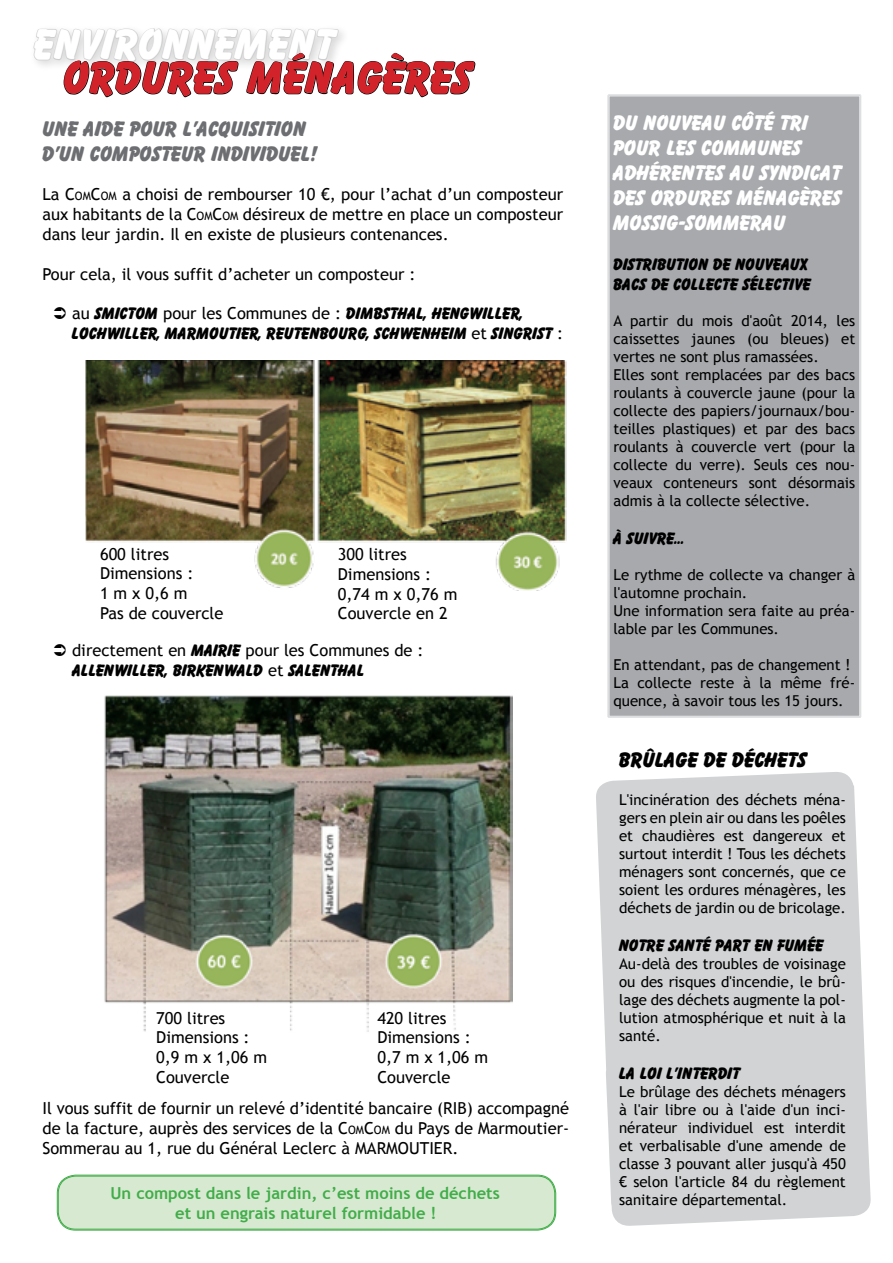
<style>
.page{position:relative;width:893px;height:1263px;background:#fff}
.page>*{position:absolute;margin:0;border:0;box-sizing:border-box;transform-origin:0 0}
.t1{font:45px "Bazooka";color:#d2232a}
.t2{font:42.6px "Bazooka";color:#fff}
.t3{font:21px/25.2px "Bazooka";color:#fff}
.t4{font:21px/25.2px "Bazooka";color:#6d6e71}
.t5{font:21px "Bazooka";color:#000}
.t6{font:16.5px/19.8px "Trebuchet MS";color:#000}
.t7{font:16.5px/19.8px "Bazooka";color:#000}
.t8{font:700 16.5px/19.8px "Trebuchet MS";color:#41ad49;text-align:center}
.t9{font:15px/18px "Trebuchet MS";color:#000}
.s1{font-style:inherit}
.s2{font-size:11.55px}
.s3{font-family:"Trebuchet MS"}
.s4{font-family:"Bazooka"}
</style>
<div class="page">
<svg style="left:33px;top:28px;width:443px;height:70px"></svg>
<img style="left:85px;top:360px;width:482px;height:231px">
<img style="left:104px;top:695px;width:409px;height:337px">
<div style="left:58px;top:1175px;width:497px;height:55px;background:#d8e9d2;border-radius:18px"></div>
<div style="left:57px;top:1175px;width:499px;height:55px;border:1px solid #41ad49;border-radius:18px"></div>
<div style="left:58px;top:1176px;width:497px;height:53px;border:1px solid #41ad49;border-radius:17px"></div>
<div style="left:607px;top:94px;width:254px;height:624px;background:#a7a9ac"></div>
<div style="left:609px;top:96px;width:251px;height:620px;border:1px solid #e6e7e8"></div>
<svg style="left:596px;top:772px;width:275px;height:454px;background:#d4d6d7"></svg>
<h2 class="t2" style="left:34px;top:21px;width:303px">ENVIRONNEMENT</h2>
<h1 class="t1" style="left:64px;top:53px;width:390px">ORDURES MÉNAGÈRES</h1>
<h3 class="t4" style="left:43px;top:116px;width:277px">UNE AIDE POUR L’ACQUISITION<br>D’UN COMPOSTEUR INDIVIDUEL!</h3>
<p class="t6" style="left:43px;top:185px;width:522px;text-align:justify">La <span class="s1">C</span><span class="s2">OM</span><span class="s1">C</span><span class="s2">OM</span> a choisi de rembourser 10 €, pour l’achat d’un composteur aux habitants de la <span class="s1">C</span><span class="s2">OM</span><span class="s1">C</span><span class="s2">OM</span> désireux de mettre en place un composteur dans leur jardin. Il en existe de plusieurs contenances.</p>
<p class="t6" style="left:43px;top:264px;width:375px">Pour cela, il vous suffit d’acheter un composteur :</p>
<p class="t7" style="left:72px;top:304px;width:493px"><span class="s3">au</span> SMICTOM <span class="s3">pour les Communes de :</span> DIMBSTHAL, HENGWILLER,<br>LOCHWILLER, MARMOUTIER, REUTENBOURG, SCHWENHEIM <span class="s3">et</span> SINGRIST <span class="s3">:</span></p>
<p class="t6" style="left:100px;top:544px;width:125px">600 litres<br>Dimensions :<br>1 m x 0,6 m<br>Pas de couvercle</p>
<p class="t6" style="left:338px;top:544px;width:121px">300 litres<br>Dimensions :<br>0,74 m x 0,76 m<br>Couvercle en 2</p>
<p class="t6" style="left:72px;top:640px;width:353px">directement en <span class="s4">MAIRIE</span> pour les Communes de :</p>
<p class="t7" style="left:72px;top:661px;width:294px">ALLENWILLER, BIRKENWALD <span class="s3">et</span> SALENTHAL</p>
<p class="t6" style="left:156px;top:1008px;width:112px">700 litres<br>Dimensions :<br>0,9 m x 1,06 m<br>Couvercle</p>
<p class="t6" style="left:377px;top:1008px;width:112px">420 litres<br>Dimensions :<br>0,7 m x 1,06 m<br>Couvercle</p>
<p class="t6" style="left:43px;top:1098px;width:528px;text-align:justify">Il vous suffit de fournir un relevé d’identité bancaire (RIB) accompagné de la facture, auprès des services de la <span class="s1">C</span><span class="s2">OM</span><span class="s1">C</span><span class="s2">OM</span> du Pays de Marmoutier-Sommerau au 1, rue du Général Leclerc à MARMOUTIER.</p>
<p class="t8" style="left:110px;top:1183px;width:391px">Un compost dans le jardin, c’est moins de déchets et un engrais naturel formidable !</p>
<h3 class="t3" style="left:613px;top:110px;width:230px">DU NOUVEAU CÔTÉ TRI<br>POUR LES COMMUNES<br>ADHÉRENTES AU SYNDICAT<br>DES ORDURES MÉNAGÈRES<br>MOSSIG-SOMMERAU</h3>
<p class="t7" style="left:613px;top:255px;width:199px">DISTRIBUTION DE NOUVEAUX<br>BACS DE COLLECTE SÉLECTIVE</p>
<p class="t9" style="left:613px;top:312px;width:243px">A partir du mois d'août 2014, les caissettes jaunes (ou bleues) et vertes ne sont plus ramassées.<br>Elles sont remplacées par des bacs roulants à couvercle jaune (pour la collecte des papiers/journaux/bou&shy;teilles plastiques) et par des bacs roulants à couvercle vert (pour la collecte du verre). Seuls ces nou&shy;veaux conteneurs sont désormais admis à la collecte sélective.</p>
<p class="t7" style="left:613px;top:528px;width:73px">À SUIVRE...</p>
<p class="t9" style="left:613px;top:565px;width:243px">Le rythme de collecte va changer à l'automne prochain.<br>Une information sera faite au préa&shy;lable par les Communes.</p>
<p class="t9" style="left:613px;top:655px;width:243px">En attendant, pas de changement !<br>La collecte reste à la même fré&shy;quence, à savoir tous les 15 jours.</p>
<h3 class="t5" style="left:619px;top:748px;width:189px">BRÛLAGE DE DÉCHETS</h3>
<p class="t9" style="left:619px;top:791px;width:228px;text-align:justify">L'incinération des déchets ména&shy;gers en plein air ou dans les poêles et chaudières est dangereux et surtout interdit ! Tous les déchets ménagers sont concernés, que ce soient les ordures ménagères, les déchets de jardin ou de bricolage.</p>
<p class="t7" style="left:619px;top:936px;width:206px">NOTRE SANTÉ PART EN FUMÉE</p>
<p class="t9" style="left:619px;top:955px;width:228px;text-align:justify">Au-delà des troubles de voisinage ou des risques d'incendie, le brû&shy;lage des déchets augmente la pol&shy;lution atmosphérique et nuit à la santé.</p>
<p class="t7" style="left:619px;top:1064px;width:123px">LA LOI L'INTERDIT</p>
<p class="t9" style="left:619px;top:1083px;width:228px;text-align:justify">Le brûlage des déchets ménagers à l'air libre ou à l'aide d'un inci&shy;nérateur individuel est interdit et verbalisable d'une amende de classe 3 pouvant aller jusqu'à 450 € selon l'article 84 du règlement sanitaire départemental.</p>
</div>
